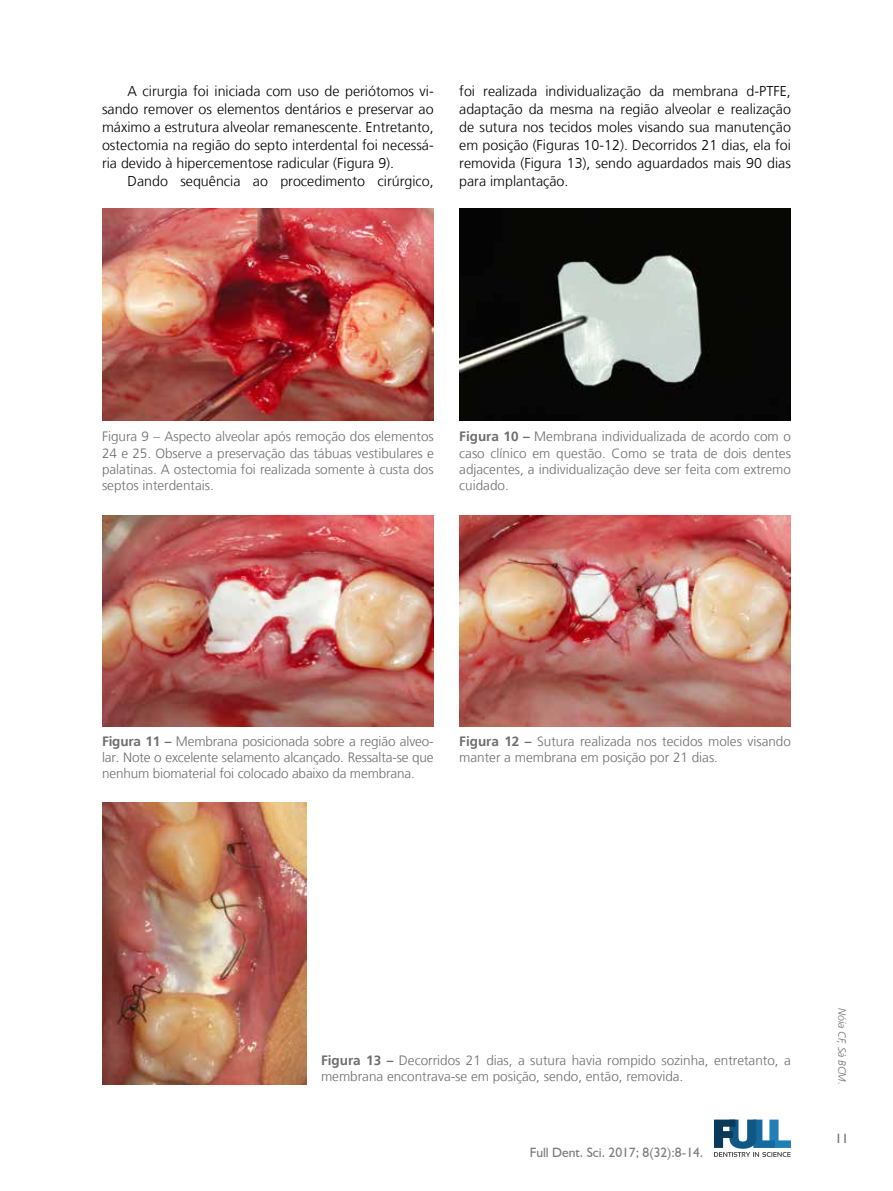
<style>
.page{position:relative;width:893px;height:1191px;background:#fff}
.page>*{position:absolute;margin:0;border:0;box-sizing:border-box;transform-origin:0 0}
.t1{font:300 14.25px/18px "Frutiger LT";color:#000;text-align:justify}
.t2{font:300 13.5px/16.2px "Frutiger LT";color:#6d6e71;text-align:justify}
.t3{font:13.5px "Humanist 521 BT";color:#7b7c7f}
.t4{font:13.5px "Humanist 521 BT";color:#6d6e71}
.t5{font:italic 300 10.5px "Frutiger LT";color:#6d6e71}
.s1{font-weight:700}
</style>
<div class="page">
<svg style="left:714px;top:1119px;width:77px;height:37px"></svg>
<img style="left:102px;top:209px;width:332px;height:212px">
<img style="left:459px;top:209px;width:332px;height:212px">
<img style="left:102px;top:515px;width:332px;height:212px">
<img style="left:459px;top:515px;width:332px;height:212px">
<img style="left:102px;top:802px;width:204px;height:282px">
<p class="t1" style="left:102px;top:82px;width:333px;text-indent:26px">A cirurgia foi iniciada com uso de periótomos vi&shy;sando remover os elementos dentários e preservar ao máximo a estrutura alveolar remanescente. Entretanto, ostectomia na região do septo interdental foi necessá&shy;ria devido à hipercementose radicular (Figura 9).</p>
<p class="t1" style="left:128px;top:172px;width:308px">Dando sequência ao procedimento cirúrgico,</p>
<p class="t1" style="left:459px;top:82px;width:333px">foi realizada individualização da membrana d-PTFE, adaptação da mesma na região alveolar e realização de sutura nos tecidos moles visando sua manutenção em posição (Figuras 10-12). Decorridos 21 dias, ela foi removida (Figura 13), sendo aguardados mais 90 dias para implantação.</p>
<p class="t2" style="left:102px;top:429px;width:333px">Figura 9 – Aspecto alveolar após remoção dos elementos 24 e 25. Observe a preservação das tábuas vestibulares e palatinas. A ostectomia foi realizada somente à custa dos septos interdentais.</p>
<p class="t2" style="left:459px;top:429px;width:333px"><span class="s1">Figura 10 –</span> Membrana individualizada de acordo com o caso clínico em questão. Como se trata de dois dentes adjacentes, a individualização deve ser feita com extremo cuidado.</p>
<p class="t2" style="left:102px;top:733px;width:333px"><span class="s1">Figura 11 –</span> Membrana posicionada sobre a região alveo&shy;lar. Note o excelente selamento alcançado. Ressalta-se que nenhum biomaterial foi colocado abaixo da membrana.</p>
<p class="t2" style="left:459px;top:733px;width:333px"><span class="s1">Figura 12 –</span> Sutura realizada nos tecidos moles visando manter a membrana em posição por 21 dias.</p>
<p class="t2" style="left:321px;top:1052px;width:471px"><span class="s1">Figura 13 –</span> Decorridos 21 dias, a sutura havia rompido sozinha, entretanto, a membrana encontrava-se em posição, sendo, então, removida.</p>
<p class="t3" style="left:530px;top:1144px;width:175px">Full Dent. Sci. 2017; 8(32):8-14.</p>
<p class="t5" style="left:848px;top:1007px;width:78px;rotate:90deg">Nóia CF, Sá BCM.</p>
<p class="t4" style="left:835px;top:1130px;width:15px">11</p>
</div>
